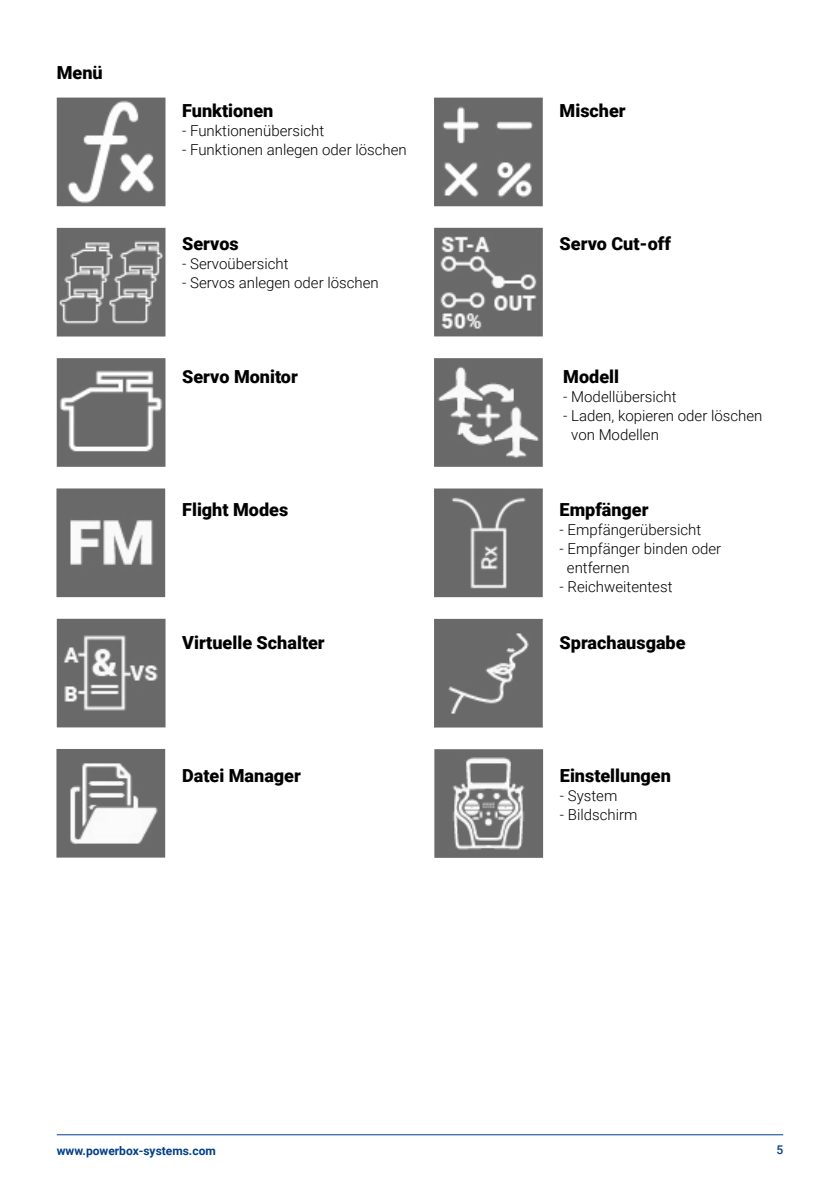
<style>
.page{position:relative;width:840px;height:1191px;background:#fff}
.page>*{position:absolute;margin:0;border:0;box-sizing:border-box;transform-origin:0 0}
.t1{font:900 18px "Roboto";color:#000}
.t2{font:300 15px/19px "Roboto";color:#000}
.t3{font:700 12px "Roboto";color:#003f89}
.t4{font:500 12px "Roboto";color:#003f89}
</style>
<div class="page">
<hr style="left:57px;top:1134px;width:725px;height:1px;background:#003f89">
<img style="left:59px;top:491px;width:103px;height:103px">
<div style="left:56px;top:488px;width:109px;height:109px;border:2px solid #696969"></div>
<img style="left:60px;top:101px;width:102px;height:102px">
<div style="left:57px;top:98px;width:108px;height:108px;border:2px solid #696969"></div>
<img style="left:437px;top:101px;width:102px;height:102px">
<div style="left:434px;top:98px;width:108px;height:108px;border:2px solid #696969"></div>
<img style="left:60px;top:622px;width:102px;height:102px">
<div style="left:57px;top:619px;width:108px;height:108px;border:2px solid #696969"></div>
<img style="left:59px;top:752px;width:103px;height:102px">
<div style="left:56px;top:749px;width:109px;height:108px;border:2px solid #696969"></div>
<img style="left:437px;top:361px;width:102px;height:103px">
<div style="left:434px;top:358px;width:108px;height:109px;border:2px solid #696969"></div>
<img style="left:437px;top:491px;width:102px;height:103px">
<div style="left:434px;top:488px;width:108px;height:109px;border:2px solid #696969"></div>
<img style="left:60px;top:361px;width:102px;height:103px">
<div style="left:57px;top:358px;width:108px;height:109px;border:2px solid #696969"></div>
<img style="left:60px;top:231px;width:102px;height:102px">
<div style="left:57px;top:228px;width:108px;height:108px;border:2px solid #696969"></div>
<img style="left:437px;top:622px;width:102px;height:102px">
<div style="left:434px;top:619px;width:108px;height:108px;border:2px solid #696969"></div>
<img style="left:437px;top:752px;width:102px;height:103px">
<div style="left:434px;top:749px;width:108px;height:109px;border:2px solid #696969"></div>
<img style="left:437px;top:231px;width:102px;height:102px">
<div style="left:434px;top:228px;width:108px;height:108px;border:2px solid #696969"></div>
<p class="t1" style="left:57px;top:60px;width:47px">Menü</p>
<p class="t1" style="left:182px;top:98px;width:93px">Funktionen</p>
<p class="t2" style="left:182px;top:120px;width:143px">- Funktionenübersicht</p>
<p class="t2" style="left:182px;top:139px;width:226px">- Funktionen anlegen oder löschen</p>
<p class="t1" style="left:182px;top:231px;width:58px">Servos</p>
<p class="t2" style="left:182px;top:253px;width:108px">- Servoübersicht</p>
<p class="t2" style="left:182px;top:272px;width:198px">- Servos anlegen oder löschen</p>
<p class="t1" style="left:559px;top:98px;width:68px">Mischer</p>
<p class="t1" style="left:559px;top:231px;width:113px">Servo Cut-off</p>
<p class="t1" style="left:182px;top:364px;width:117px">Servo Monitor</p>
<p class="t1" style="left:563px;top:364px;width:57px">Modell</p>
<p class="t2" style="left:563px;top:386px;width:115px">- Modellübersicht</p>
<p class="t2" style="left:571px;top:405px;width:192px;text-indent:-8px">- Laden, kopieren oder löschen von Modellen</p>
<p class="t1" style="left:182px;top:497px;width:107px">Flight Modes</p>
<p class="t1" style="left:559px;top:497px;width:90px">Empfänger</p>
<p class="t2" style="left:559px;top:519px;width:143px">- Empfängerübersicht</p>
<p class="t2" style="left:566px;top:538px;width:156px;text-indent:-7px">- Empfänger binden oder entfernen</p>
<p class="t2" style="left:559px;top:576px;width:114px">- Reichweitentest</p>
<p class="t1" style="left:182px;top:630px;width:144px">Virtuelle Schalter</p>
<p class="t1" style="left:182px;top:763px;width:120px">Datei Manager</p>
<p class="t1" style="left:559px;top:630px;width:127px">Sprachausgabe</p>
<p class="t1" style="left:559px;top:763px;width:112px">Einstellungen</p>
<p class="t2" style="left:559px;top:785px;width:59px">- System</p>
<p class="t2" style="left:559px;top:804px;width:79px">- Bildschirm</p>
<p class="t3" style="left:57px;top:1141px;width:161px">www.powerbox-systems.com</p>
<p class="t4" style="left:776px;top:1141px;width:8px">5</p>
</div>
